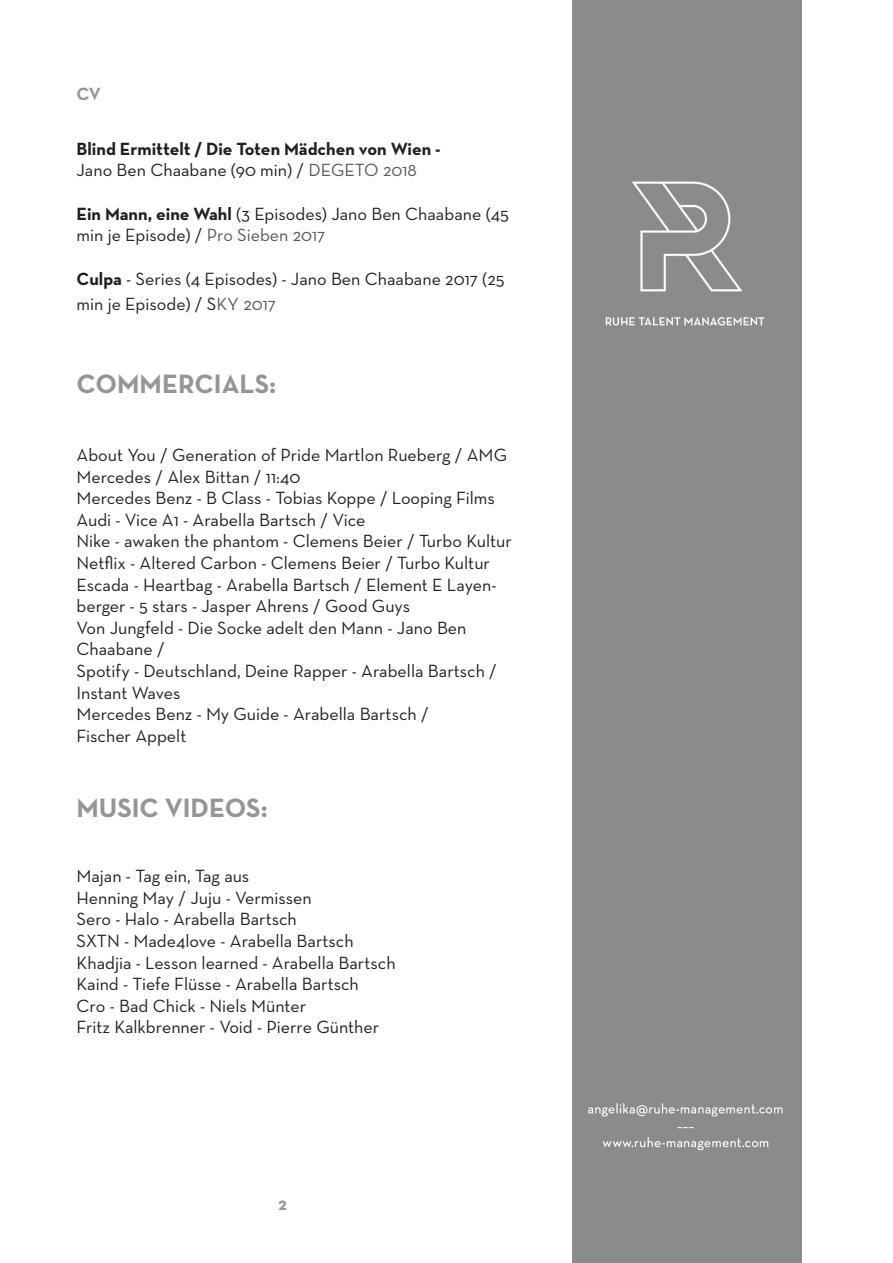
<style>
.page{position:relative;width:893px;height:1263px;background:#fff}
.page>*{position:absolute;margin:0;border:0;box-sizing:border-box;transform-origin:0 0}
.t1{font:700 27px "Neutra Text";color:#939598}
.t2{font:18px/21.6px "Neutra Text";color:#231f20}
.t3{font:700 18px "Neutra Text";color:#231f20}
.t4{font:700 18px "Neutra Text";color:#939598}
.s1{color:#57585a}
.s2{font-weight:700}
</style>
<div class="page">
<div style="left:572px;top:0;width:230px;height:1263px;background:#8a8c8b"></div>
<img style="left:605px;top:181px;width:160px;height:145px">
<img style="left:587px;top:1103px;width:196px;height:48px">
<p class="t4" style="left:77px;top:83px;width:26px">CV</p>
<p class="t3" style="left:77px;top:138px;width:366px">Blind Ermittelt / Die Toten Mädchen von Wien -</p>
<p class="t2" style="left:77px;top:159px;width:342px">Jano Ben Chaabane (90 min) / <span class="s1">DEGETO 2018</span></p>
<p class="t2" style="left:77px;top:202px;width:434px"><span class="s2">Ein Mann, eine Wahl</span> (3 Episodes) Jano Ben Chaabane (45 min je Episode) / <span class="s1">Pro Sieben 2017</span></p>
<p class="t2" style="left:77px;top:265px;width:429px;line-height:25.2px"><span class="s2">Culpa</span> - Series (4 Episodes) - Jano Ben Chaabane 2017 (25 min je Episode) / S<span class="s1">KY 2017</span></p>
<p class="t1" style="left:77px;top:366px;width:201px">COMMERCIALS:</p>
<p class="t2" style="left:77px;top:444px;width:432px">About You / Generation of Pride Martlon Rueberg / AMG<br>Mercedes / Alex Bittan / 11:40</p>
<p class="t2" style="left:77px;top:487px;width:420px">Mercedes Benz - B Class - Tobias Koppe / Looping Films<br>Audi - Vice A1 - Arabella Bartsch / Vice</p>
<p class="t2" style="left:77px;top:530px;width:437px">Nike - awaken the phantom - Clemens Beier / Turbo Kultur Netflix - Altered Carbon - Clemens Beier / Turbo Kultur Escada - Heartbag - Arabella Bartsch / Element E Layen&shy;berger - 5 stars - Jasper Ahrens / Good Guys</p>
<p class="t2" style="left:77px;top:616px;width:391px">Von Jungfeld - Die Socke adelt den Mann - Jano Ben<br>Chaabane /</p>
<p class="t2" style="left:77px;top:660px;width:422px">Spotify - Deutschland, Deine Rapper - Arabella Bartsch /<br>Instant Waves</p>
<p class="t2" style="left:77px;top:703px;width:354px">Mercedes Benz - My Guide - Arabella Bartsch /</p>
<p class="t2" style="left:77px;top:724px;width:111px">Fischer Appelt</p>
<p class="t1" style="left:77px;top:791px;width:193px">MUSIC VIDEOS:</p>
<p class="t2" style="left:77px;top:865px;width:174px">Majan - Tag ein, Tag aus</p>
<p class="t2" style="left:77px;top:886px;width:237px">Henning May / Juju - Vermissen</p>
<p class="t2" style="left:77px;top:908px;width:222px">Sero - Halo - Arabella Bartsch</p>
<p class="t2" style="left:77px;top:930px;width:279px">SXTN - Made4love - Arabella Bartsch</p>
<p class="t2" style="left:77px;top:951px;width:321px">Khadjia - Lesson learned - Arabella Bartsch</p>
<p class="t2" style="left:77px;top:973px;width:284px">Kaind - Tiefe Flüsse - Arabella Bartsch</p>
<p class="t2" style="left:77px;top:994px;width:231px">Cro - Bad Chick - Niels Münter</p>
<p class="t2" style="left:77px;top:1016px;width:304px">Fritz Kalkbrenner - Void - Pierre Günther</p>
<p class="t4" style="left:278px;top:1192px;width:10px">2</p>
</div>
